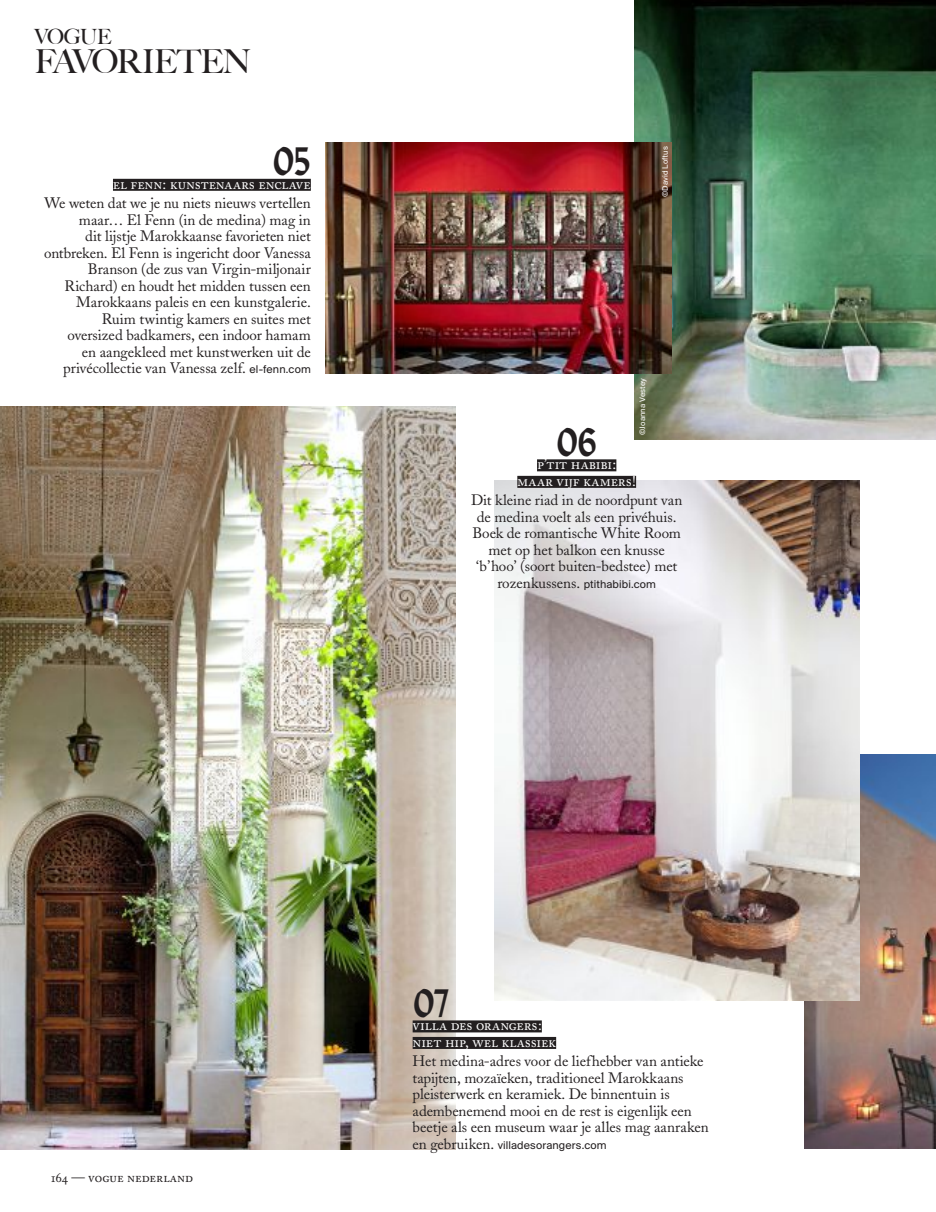
<style>
.page{position:relative;width:936px;height:1212px;background:#fff}
.page>*{position:absolute;margin:0;border:0;box-sizing:border-box;transform-origin:0 0}
.t1{font:700 39px "Lisbon CG";color:#231f20}
.t2{font:500 33px "Big Caslon";letter-spacing:-.04em;color:#231f20}
.t3{font:500 21px "Big Caslon";letter-spacing:-.04em;color:#231f20}
.t4{font:15px/16.5px "Adobe Caslon";letter-spacing:-.005em;color:#231f20;text-align:right}
.t5{font:15px "Adobe Caslon Regular SC";letter-spacing:-.01em;color:#fff}
.t6{font:13.5px "Adobe Caslon Regular SC";color:#231f20}
.t7{font:11.7px "Suisse BP Intl";letter-spacing:.01em;color:#231f20}
.t8{font:8.25px "Suisse BP Intl";letter-spacing:.015em;color:#fff}
.s1{font-family:"Suisse BP Intl";font-size:11.7px}
.s2{font-family:"Adobe Caslon";font-size:15px}
</style>
<div class="page">
<img style="left:804px;top:754px;width:131px;height:395px">
<img style="left:0;top:406px;width:455px;height:743px">
<div style="left:113px;top:179px;width:198px;height:12px;background:#231f20"></div>
<img style="left:634px;top:0;width:301px;height:439px">
<img style="left:325px;top:142px;width:347px;height:231px">
<img style="left:494px;top:481px;width:365px;height:519px">
<div style="left:537px;top:459px;width:79px;height:12px;background:#231f20"></div>
<div style="left:517px;top:476px;width:119px;height:12px;background:#231f20"></div>
<div style="left:412px;top:1020px;width:130px;height:12px;background:#231f20"></div>
<div style="left:412px;top:1037px;width:144px;height:12px;background:#231f20"></div>
<p class="t3" style="left:35px;top:25px;width:79px">VOGUE</p>
<p class="t2" style="left:35px;top:42px;width:218px">FAVORIETEN</p>
<p class="t1" style="left:272px;top:137px;width:40px">05</p>
<p class="t5" style="left:113px;top:175px;width:199px">el fenn: kunstenaars enclave</p>
<p class="t4" style="left:44px;top:195px;width:268px">We weten dat we je nu niets nieuws vertellen maar… El Fenn (in de medina) mag in<br>dit lijstje Marokkaanse favorieten niet ontbreken. El Fenn is ingericht door Vanessa Branson (de zus van Virgin-miljonair Richard) en houdt het midden tussen een Marokkaans paleis en een kunstgalerie.<br>Ruim twintig kamers en suites met oversized badkamers, een indoor hamam<br>en aangekleed met kunstwerken uit de privécollectie van Vanessa zelf. <span class="s1">el-fenn.com</span></p>
<p class="t8" style="left:660px;top:197px;width:53px;rotate:-90deg">©David Loftus</p>
<p class="t8" style="left:637px;top:435px;width:58px;rotate:-90deg">©Joanna Vestey</p>
<p class="t1" style="left:556px;top:417px;width:43px">06</p>
<p class="t5" style="left:537px;top:455px;width:81px">p’tit habibi:</p>
<p class="t5" style="left:517px;top:472px;width:120px">maar vijf kamers!</p>
<p class="t4" style="left:471px;top:492px;width:213px;text-align:center">Dit kleine riad in de noordpunt van de medina voelt als een privéhuis.<br>Boek de romantische White Room met op het balkon een knusse ‘b’hoo’ (soort buiten-bedstee) met</p>
<p class="t7" style="left:497px;top:577px;width:160px"><span class="s2">rozenkussens.</span> ptithabibi.com</p>
<p class="t6" style="left:51px;top:1169px;width:143px">164 — vogue nederland</p>
<p class="t1" style="left:412px;top:978px;width:38px">07</p>
<p class="t5" style="left:412px;top:1016px;width:131px">villa des orangers:</p>
<p class="t5" style="left:412px;top:1033px;width:145px">niet hip, wel klassiek</p>
<p class="t4" style="left:412px;top:1053px;width:297px;text-align:left">Het medina-adres voor de liefhebber van antieke tapijten, mozaïeken, traditioneel Marokkaans pleisterwerk en keramiek. De binnentuin is adembenemend mooi en de rest is eigenlijk een beetje als een museum waar je alles mag aanraken</p>
<p class="t7" style="left:412px;top:1138px;width:195px"><span class="s2">en gebruiken.</span> villadesorangers.com</p>
</div>
